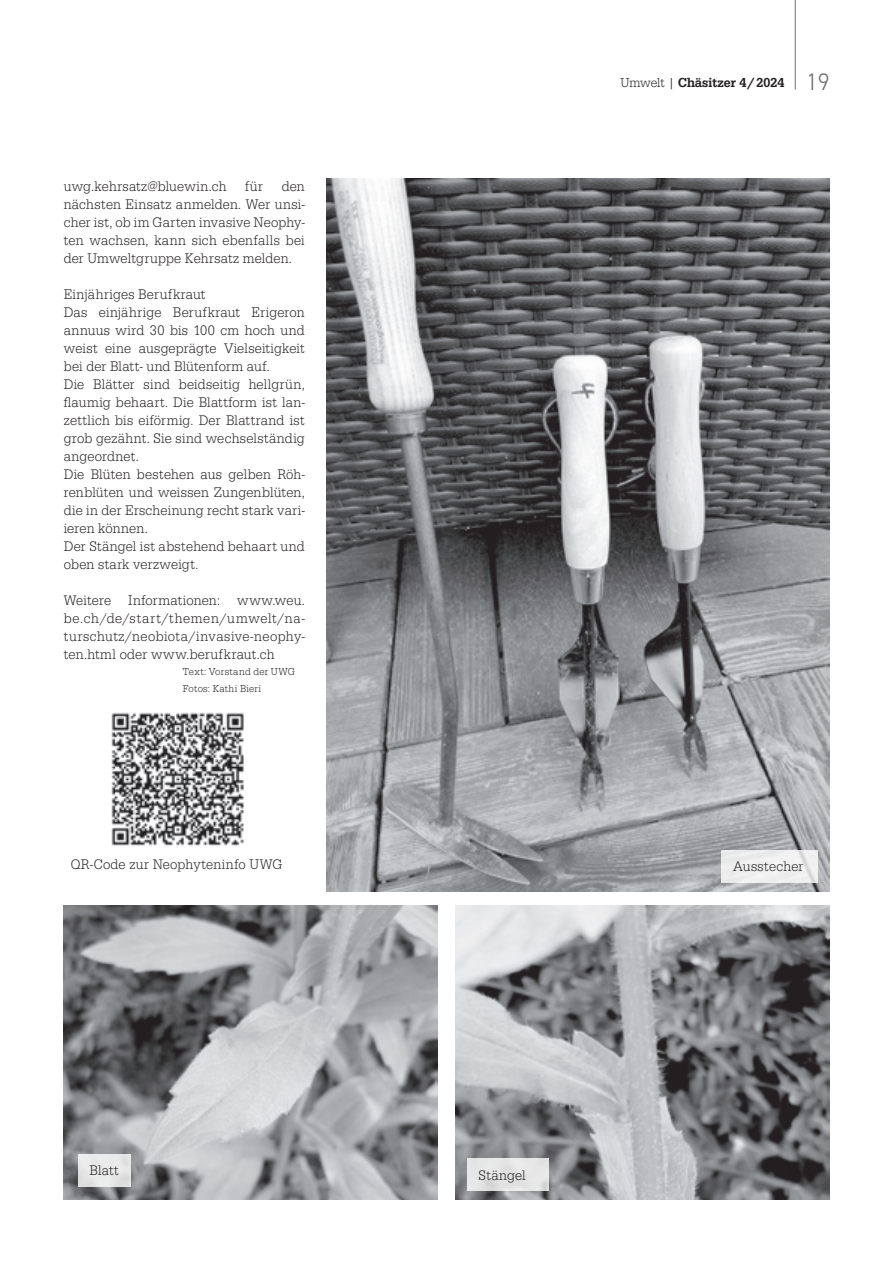
<style>
.page{position:relative;width:893px;height:1263px;background:#fff}
.page>*{position:absolute;margin:0;border:0;box-sizing:border-box;transform-origin:0 0}
.t1{font:300 14.4px/18px "Serifa";letter-spacing:.015em;color:#231f20;text-align:justify;scale:.93 1}
.t2{font:500 13.5px "Serifa";color:#231f20;scale:.93 1}
.t3{font:300 10.5px/16.2px "Serifa";letter-spacing:.025em;color:#231f20;scale:.93 1}
.s1{font-weight:300}
.s2{font-family:"DIN2014";font-weight:300;font-size:24px;color:#6c6d70}
</style>
<div class="page">
<hr style="left:795px;top:0;width:1px;height:90px;background:#6c6d70">
<img style="left:326px;top:179px;width:503px;height:712px">
<img style="left:111px;top:712px;width:133px;height:134px">
<img style="left:455px;top:906px;width:374px;height:293px">
<img style="left:64px;top:906px;width:374px;height:293px">
<div style="left:78px;top:1154px;width:52px;height:32px;background:#e8e9e9"></div>
<div style="left:467px;top:1158px;width:82px;height:33px;background:#e5e5e6"></div>
<div style="left:721px;top:850px;width:97px;height:33px;background:#efeff0"></div>
<p class="t1" style="left:64px;top:177px;width:177px">uwg.kehrsatz@bluewin.ch</p>
<p class="t1" style="left:245px;top:177px;width:21px">für</p>
<p class="t1" style="left:64px;top:177px;width:261px;text-indent:218px">den nächsten Einsatz anmelden. Wer unsi&shy;cher ist, ob im Garten invasive Neophy&shy;ten wachsen, kann sich ebenfalls bei der Umweltgruppe Kehrsatz melden.</p>
<p class="t1" style="left:64px;top:285px;width:261px;text-align:left">Einjähriges Berufkraut<br>Das einjährige Berufkraut Erigeron annuus wird 30 bis 100 cm hoch und weist eine ausgeprägte Vielseitigkeit bei der Blatt- und Blütenform auf.<br>Die Blätter sind beidseitig hellgrün, flaumig behaart. Die Blattform ist lan&shy;zettlich bis eiförmig. Der Blattrand ist grob gezähnt. Sie sind wechselständig angeordnet.<br>Die Blüten bestehen aus gelben Röh&shy;renblüten und weissen Zungenblüten, die in der Erscheinung recht stark vari&shy;ieren können.<br>Der Stängel ist abstehend behaart und oben stark verzweigt.</p>
<p class="t1" style="left:64px;top:591px;width:261px">Weitere Informationen: www.weu. be.ch/de/start/themen/umwelt/na&shy;turschutz/neobiota/invasive-neophy&shy;ten.html oder www.berufkraut.ch</p>
<p class="t3" style="left:183px;top:664px;width:122px">Text: Vorstand der UWG<br>Fotos: Kathi Bieri</p>
<p class="t2" style="left:621px;top:75px;width:226px"><span class="s1">Umwelt |</span> Chäsitzer 4 / 2024 <span class="s2">19</span></p>
<p class="t1" style="left:71px;top:855px;width:229px">QR-Code zur Neophyteninfo UWG</p>
<p class="t1" style="left:733px;top:858px;width:77px">Ausstecher</p>
<p class="t1" style="left:90px;top:1161px;width:33px">Blatt</p>
<p class="t1" style="left:479px;top:1166px;width:52px">Stängel</p>
</div>
